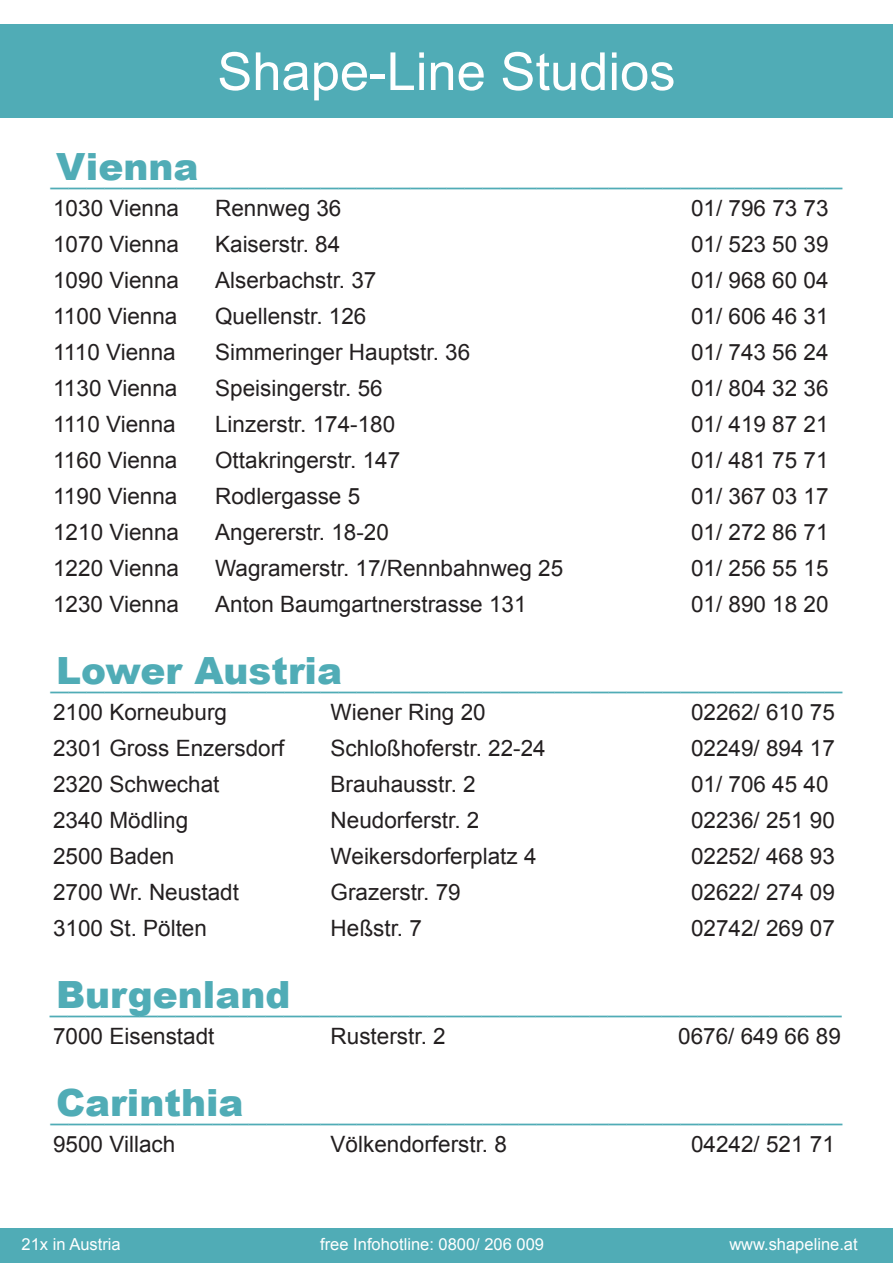
<style>
.page{position:relative;width:893px;height:1263px;background:#fff}
.page>*{position:absolute;margin:0;border:0;box-sizing:border-box;transform-origin:0 0}
.t1{font:52.5px "Arial";color:#fff}
.t2{font:900 37.5px "Arial";color:#50acb6}
.t3{font:22.5px "Arial";color:#231f20}
.t4{font:900 18px "Arial";color:#50acb6}
.t5{font:16.5px "Arial";color:#fff}
</style>
<div class="page">
<div style="left:1px;top:24px;width:892px;height:94px;background:#50acb6"></div>
<div style="left:0;top:1229px;width:893px;height:34px;background:#50acb6"></div>
<p class="t1" style="left:217px;top:37px;width:460px">Shape-Line Studios</p>
<p class="t2" style="left:56px;top:146px;width:144px">Vienna</p>
<p class="t3" style="left:53px;top:193px;width:127px">1030 Vienna</p>
<p class="t3" style="left:215px;top:193px;width:128px">Rennweg 36</p>
<p class="t3" style="left:691px;top:193px;width:139px">01/ 796 73 73</p>
<p class="t3" style="left:53px;top:229px;width:127px">1070 Vienna</p>
<p class="t3" style="left:215px;top:229px;width:127px">Kaiserstr. 84</p>
<p class="t3" style="left:691px;top:229px;width:139px">01/ 523 50 39</p>
<p class="t3" style="left:53px;top:265px;width:127px">1090 Vienna</p>
<p class="t3" style="left:215px;top:265px;width:163px">Alserbachstr. 37</p>
<p class="t3" style="left:691px;top:265px;width:139px">01/ 968 60 04</p>
<p class="t3" style="left:53px;top:301px;width:126px">1100 Vienna</p>
<p class="t3" style="left:215px;top:301px;width:153px">Quellenstr. 126</p>
<p class="t3" style="left:691px;top:301px;width:139px">01/ 606 46 31</p>
<p class="t3" style="left:53px;top:337px;width:124px">1110 Vienna</p>
<p class="t3" style="left:215px;top:337px;width:257px">Simmeringer Hauptstr. 36</p>
<p class="t3" style="left:691px;top:337px;width:139px">01/ 743 56 24</p>
<p class="t3" style="left:53px;top:373px;width:126px">1130 Vienna</p>
<p class="t3" style="left:215px;top:373px;width:169px">Speisingerstr. 56</p>
<p class="t3" style="left:691px;top:373px;width:139px">01/ 804 32 36</p>
<p class="t3" style="left:53px;top:409px;width:124px">1110 Vienna</p>
<p class="t3" style="left:215px;top:409px;width:182px">Linzerstr. 174-180</p>
<p class="t3" style="left:691px;top:409px;width:139px">01/ 419 87 21</p>
<p class="t3" style="left:53px;top:445px;width:126px">1160 Vienna</p>
<p class="t3" style="left:215px;top:445px;width:187px">Ottakringerstr. 147</p>
<p class="t3" style="left:691px;top:445px;width:139px">01/ 481 75 71</p>
<p class="t3" style="left:53px;top:481px;width:126px">1190 Vienna</p>
<p class="t3" style="left:215px;top:481px;width:147px">Rodlergasse 5</p>
<p class="t3" style="left:691px;top:481px;width:139px">01/ 367 03 17</p>
<p class="t3" style="left:53px;top:517px;width:127px">1210 Vienna</p>
<p class="t3" style="left:215px;top:517px;width:175px">Angererstr. 18-20</p>
<p class="t3" style="left:691px;top:517px;width:139px">01/ 272 86 71</p>
<p class="t3" style="left:53px;top:553px;width:127px">1220 Vienna</p>
<p class="t3" style="left:215px;top:553px;width:350px">Wagramerstr. 17/Rennbahnweg 25</p>
<p class="t3" style="left:691px;top:553px;width:139px">01/ 256 55 15</p>
<p class="t3" style="left:53px;top:589px;width:127px">1230 Vienna</p>
<p class="t3" style="left:215px;top:589px;width:313px">Anton Baumgartnerstrasse 131</p>
<p class="t3" style="left:691px;top:589px;width:139px">01/ 890 18 20</p>
<p class="t4" style="left:50px;top:176px;width:794px">————————————————————————————————————————————</p>
<p class="t2" style="left:56px;top:650px;width:288px">Lower Austria</p>
<p class="t3" style="left:53px;top:697px;width:175px">2100 Korneuburg</p>
<p class="t3" style="left:331px;top:697px;width:157px">Wiener Ring 20</p>
<p class="t3" style="left:691px;top:697px;width:145px">02262/ 610 75</p>
<p class="t3" style="left:53px;top:733px;width:233px">2301 Gross Enzersdorf</p>
<p class="t3" style="left:331px;top:733px;width:217px">Schloßhoferstr. 22-24</p>
<p class="t3" style="left:691px;top:733px;width:145px">02249/ 894 17</p>
<p class="t3" style="left:53px;top:769px;width:168px">2320 Schwechat</p>
<p class="t3" style="left:331px;top:769px;width:147px">Brauhausstr. 2</p>
<p class="t3" style="left:691px;top:769px;width:139px">01/ 706 45 40</p>
<p class="t3" style="left:53px;top:805px;width:137px">2340 Mödling</p>
<p class="t3" style="left:331px;top:805px;width:150px">Neudorferstr. 2</p>
<p class="t3" style="left:691px;top:805px;width:145px">02236/ 251 90</p>
<p class="t3" style="left:53px;top:841px;width:123px">2500 Baden</p>
<p class="t3" style="left:331px;top:841px;width:207px">Weikersdorferplatz 4</p>
<p class="t3" style="left:691px;top:841px;width:145px">02252/ 468 93</p>
<p class="t3" style="left:53px;top:877px;width:187px">2700 Wr. Neustadt</p>
<p class="t3" style="left:331px;top:877px;width:132px">Grazerstr. 79</p>
<p class="t3" style="left:691px;top:877px;width:145px">02622/ 274 09</p>
<p class="t3" style="left:53px;top:913px;width:155px">3100 St. Pölten</p>
<p class="t3" style="left:331px;top:913px;width:93px">Heßstr. 7</p>
<p class="t3" style="left:691px;top:913px;width:145px">02742/ 269 07</p>
<p class="t4" style="left:50px;top:680px;width:794px">————————————————————————————————————————————</p>
<p class="t2" style="left:56px;top:974px;width:236px">Burgenland</p>
<p class="t3" style="left:53px;top:1021px;width:163px">7000 Eisenstadt</p>
<p class="t3" style="left:331px;top:1021px;width:117px">Rusterstr. 2</p>
<p class="t3" style="left:678px;top:1021px;width:164px">0676/ 649 66 89</p>
<p class="t4" style="left:50px;top:1004px;width:794px">————————————————————————————————————————————</p>
<p class="t2" style="left:56px;top:1082px;width:189px">Carinthia</p>
<p class="t3" style="left:53px;top:1129px;width:124px">9500 Villach</p>
<p class="t3" style="left:331px;top:1129px;width:178px">Völkendorferstr. 8</p>
<p class="t3" style="left:691px;top:1129px;width:145px">04242/ 521 71</p>
<p class="t4" style="left:50px;top:1112px;width:794px">————————————————————————————————————————————</p>
<p class="t5" style="left:22px;top:1234px;width:101px">21x in Austria</p>
<p class="t5" style="left:320px;top:1234px;width:225px">free Infohotline: 0800/ 206 009</p>
<p class="t5" style="left:729px;top:1234px;width:130px">www.shapeline.at</p>
</div>
